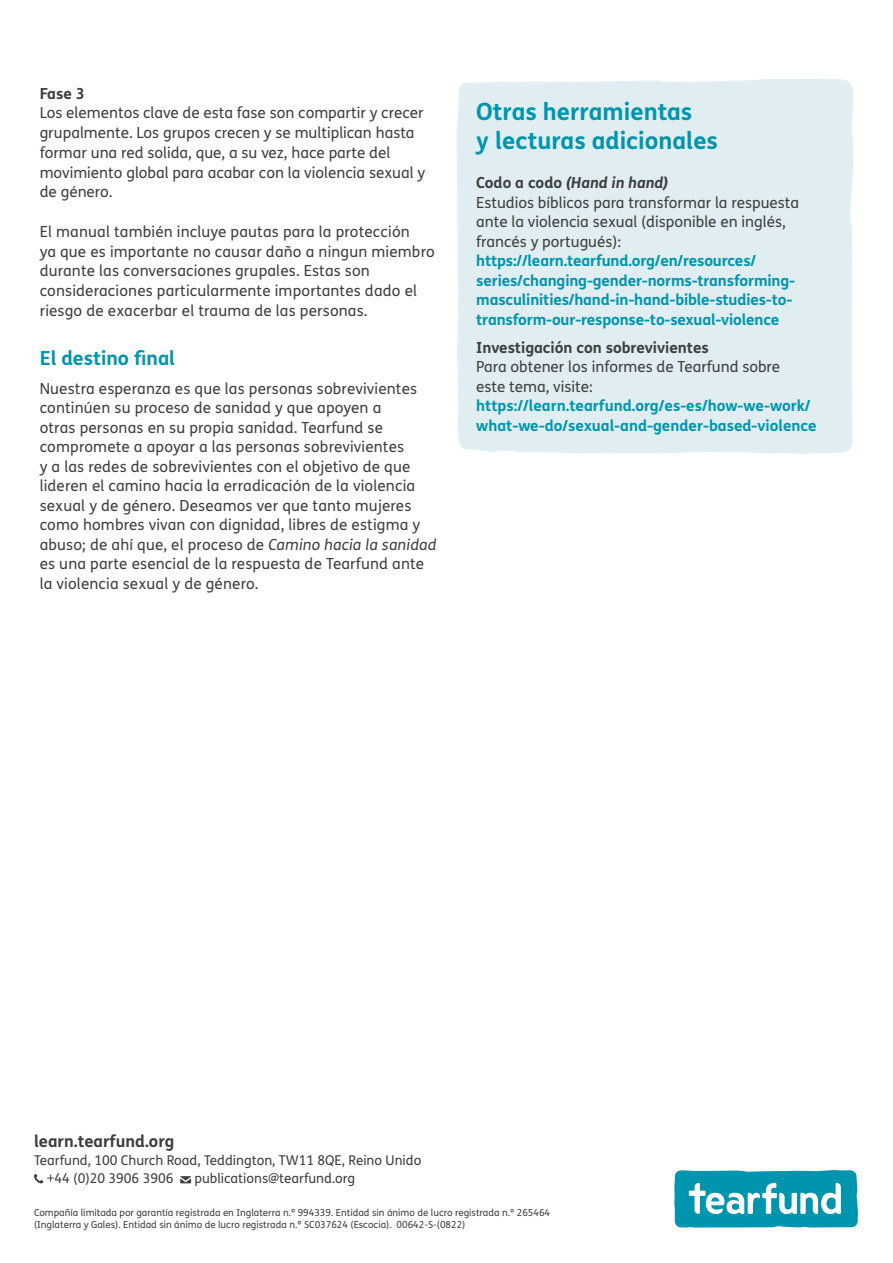
<style>
.page{position:relative;width:893px;height:1263px;background:#fff}
.page>*{position:absolute;margin:0;border:0;box-sizing:border-box;transform-origin:0 0}
.t1{font:700 23.85px/29.2px "FS Me";color:#0095ae}
.t2{font:700 19.5px "FS Me";color:#0095ae}
.t3{font:700 16.5px "FS Me";color:#3e3e3f}
.t4{font:15.3px/19.5px "FS Me";letter-spacing:.01em;color:#3e3e3f}
.t5{font:700 15.3px/19.5px "FS Me";letter-spacing:-.01em;color:#0095ae}
.t6{font:700 15.3px "FS Me";color:#3e3e3f}
.t7{font:13.5px/18px "FS Me";color:#3e3e3f}
.t8{font:9.75px/12px "FS Me";color:#3e3e3f}
.s1{font-style:italic}
.s2{font-weight:700}
.s3{font-weight:700;font-style:italic}
</style>
<div class="page">
<svg style="left:34px;top:1174px;width:9px;height:9px"></svg>
<svg style="left:180px;top:1176px;width:11px;height:7px"></svg>
<svg style="left:674px;top:1170px;width:184px;height:57px"></svg>
<div style="left:456px;top:79px;width:397px;height:375px;background:#e0eef2"></div>
<p class="t6" style="left:40px;top:81px;width:47px">Fase 3</p>
<p class="t4" style="left:40px;top:103px;width:387px">Los elementos clave de esta fase son compartir y crecer grupalmente. Los grupos crecen y se multiplican hasta formar una red solida, que, a su vez, hace parte del movimiento global para acabar con la violencia sexual y de género.</p>
<p class="t4" style="left:40px;top:221px;width:397px">El manual también incluye pautas para la protección<br>ya que es importante no causar daño a ningun miembro durante las conversaciones grupales. Estas son consideraciones particularmente importantes dado el riesgo de exacerbar el trauma de las personas.</p>
<p class="t2" style="left:40px;top:342px;width:137px">El destino final</p>
<p class="t4" style="left:40px;top:378px;width:398px">Nuestra esperanza es que las personas sobrevivientes continúen su proceso de sanidad y que apoyen a<br>otras personas en su propia sanidad. Tearfund se compromete a apoyar a las personas sobrevivientes<br>y a las redes de sobrevivientes con el objetivo de que lideren el camino hacia la erradicación de la violencia sexual y de género. Deseamos ver que tanto mujeres como hombres vivan con dignidad, libres de estigma y abuso; de ahí que, el proceso de <span class="s1">Camino hacia la sanidad </span>es una parte esencial de la respuesta de Tearfund ante la violencia sexual y de género.</p>
<h1 class="t1" style="left:476px;top:95px;width:243px">Otras herramientas<br>y lecturas adicionales</h1>
<p class="t4" style="left:476px;top:173px;width:324px"><span class="s2">Codo a codo</span> <span class="s3">(Hand in hand)<br></span>Estudios bíblicos para transformar la respuesta ante la violencia sexual (disponible en inglés, francés y portugués):</p>
<p class="t5" style="left:476px;top:250px;width:320px">https://learn.tearfund.org/en/resources/ series/changing-gender-norms-transforming&shy;masculinities/hand-in-hand-bible-studies-to&shy;transform-our-response-to-sexual-violence</p>
<p class="t6" style="left:476px;top:335px;width:234px">Investigación con sobrevivientes</p>
<p class="t4" style="left:476px;top:357px;width:305px">Para obtener los informes de Tearfund sobre este tema, visite:</p>
<p class="t5" style="left:476px;top:395px;width:342px">https://learn.tearfund.org/es-es/how-we-work/ what-we-do/sexual-and-gender-based-violence</p>
<p class="t3" style="left:34px;top:1129px;width:142px">learn.tearfund.org</p>
<p class="t7" style="left:47px;top:1151px;width:376px;text-indent:-13px">Tearfund, 100 Church Road, Teddington, TW11 8QE, Reino Unido +44 (0)20 3906 3906</p>
<p class="t7" style="left:194px;top:1169px;width:162px">publications@tearfund.org</p>
<p class="t8" style="left:34px;top:1206px;width:518px">Compañía limitada por garantía registrada en Inglaterra n.º 994339. Entidad sin ánimo de lucro registrada n.º 265464 (Inglaterra y Gales). Entidad sin ánimo de lucro registrada n.º SC037624 (Escocia). 00642-S-(0822)</p>
</div>
